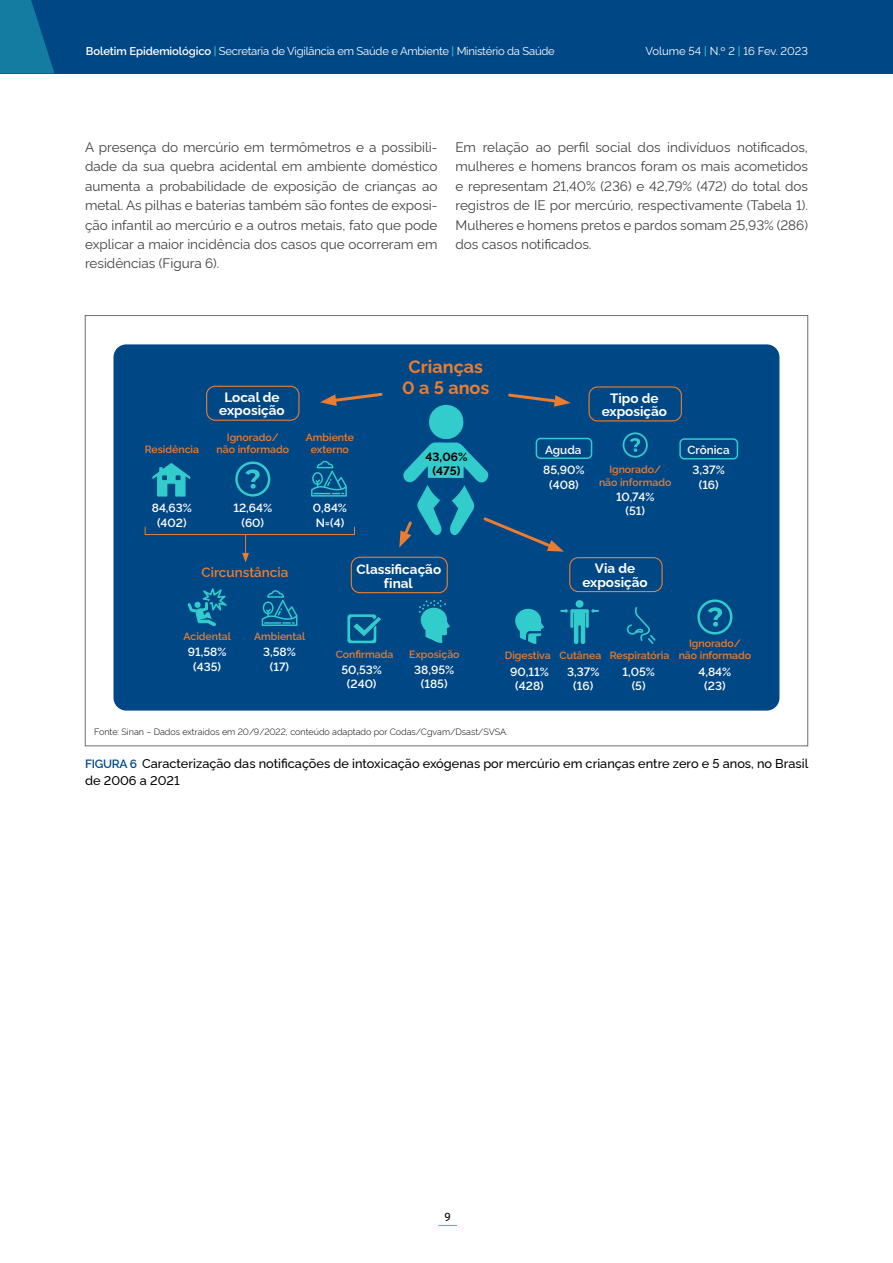
<style>
.page{position:relative;width:893px;height:1263px;background:#fff}
.page>*{position:absolute;margin:0;border:0;box-sizing:border-box;transform-origin:0 0}
.t1{font:700 18px/21px "Rawline";color:#ec7d30;text-align:center}
.t2{font:13.5px/19.5px "Rawline";color:#414042;text-align:justify}
.t3{font:700 13.5px/13.5px "Rawline";color:#fff;text-align:center}
.t4{font:600 13.5px "Rawline";color:#ec7d30}
.t5{font:500 12.75px/16.5px "Rawline";color:#000}
.t6{font:600 12px/14.4px "Rawline";color:#fff;text-align:center}
.t7{font:700 12px/14.4px "Rawline";color:#000;text-align:center}
.t8{font:12px "Fira Sans";color:#000}
.t9{font:600 11.7px "Rawline";color:#fff}
.t10{font:11.25px "Rawline";letter-spacing:-.02em;color:#fff}
.t11{font:11.25px "Rawline";color:#fff}
.t12{font:600 10.5px/12px "Rawline";color:#ec7d30;text-align:center}
.t13{font:300 9px "Rawline";color:#000}
.s1{font-weight:600}
.s2{font-weight:500;color:#3cc}
.s3{font-weight:600;font-size:12px;color:#004885}
</style>
<div class="page">
<div style="left:0;top:0;width:893px;height:74px;background:#004885"></div>
<svg style="left:438px;top:1225px;width:19px;height:1px"></svg>
<svg style="left:0;top:0;width:55px;height:74px"></svg>
<div style="left:113px;top:344px;width:666px;height:367px;background:#004885;border-radius:13px"></div>
<div style="left:206px;top:386px;width:93px;height:35px;border:1px solid #ec7d30;border-radius:9px"></div>
<div style="left:351px;top:557px;width:97px;height:36px;border:1px solid #ec7d30;border-radius:9px"></div>
<div style="left:588px;top:386px;width:94px;height:35px;border:1px solid #ec7d30;border-radius:9px"></div>
<div style="left:536px;top:438px;width:56px;height:21px;border:2px solid #3cc;border-radius:4px"></div>
<div style="left:679px;top:438px;width:59px;height:21px;border:2px solid #3cc;border-radius:4px"></div>
<div style="left:569px;top:557px;width:94px;height:35px;border:1px solid #ec7d30;border-radius:9px"></div>
<svg style="left:152px;top:463px;width:38px;height:34px"></svg>
<svg style="left:245px;top:469px;width:15px;height:20px"></svg>
<div style="left:235px;top:461px;width:35px;height:36px;border:2px solid #3cc;border-radius:50%"></div>
<div style="left:145px;top:526px;width:210px;height:9px;border:1px solid #ec7d30"></div>
<svg style="left:347px;top:614px;width:34px;height:29px"></svg>
<svg style="left:419px;top:600px;width:31px;height:44px"></svg>
<svg style="left:708px;top:607px;width:14px;height:20px"></svg>
<div style="left:697px;top:599px;width:35px;height:35px;border:2px solid #3cc;border-radius:50%"></div>
<svg style="left:515px;top:609px;width:29px;height:35px"></svg>
<div style="left:576px;top:600px;width:8px;height:8px;background:#3cc;border-radius:50%"></div>
<svg style="left:560px;top:609px;width:39px;height:35px"></svg>
<svg style="left:626px;top:607px;width:30px;height:37px"></svg>
<svg style="left:320px;top:392px;width:63px;height:14px"></svg>
<svg style="left:242px;top:535px;width:7px;height:27px"></svg>
<svg style="left:630px;top:438px;width:10px;height:14px"></svg>
<div style="left:623px;top:432px;width:25px;height:26px;border:2px solid #3cc;border-radius:50%"></div>
<svg style="left:399px;top:393px;width:172px;height:159px"></svg>
<svg style="left:311px;top:461px;width:36px;height:36px"></svg>
<svg style="left:262px;top:590px;width:35px;height:36px"></svg>
<svg style="left:187px;top:588px;width:40px;height:38px"></svg>
<p class="t10" style="left:86px;top:42px;width:470px"><span class="s1">Boletim Epidemiológico</span> <span class="s2">|</span> Secretaria de Vigilância em Saúde e Ambiente <span class="s2">|</span> Ministério da Saúde</p>
<p class="t11" style="left:645px;top:43px;width:164px">Volume 54 <span class="s2">|</span> N.º 2 <span class="s2">|</span> 16 Fev. 2023</p>
<p class="t2" style="left:85px;top:136px;width:354px">A presença do mercúrio em termômetros e a possibili&shy;dade da sua quebra acidental em ambiente doméstico aumenta a probabilidade de exposição de crianças ao metal. As pilhas e baterias também são fontes de exposi&shy;ção infantil ao mercúrio e a outros metais, fato que pode explicar a maior incidência dos casos que ocorreram em residências (Figura 6).</p>
<p class="t2" style="left:455px;top:136px;width:354px">Em relação ao perfil social dos indivíduos notificados, mulheres e homens brancos foram os mais acometidos e representam 21,40% (236) e 42,79% (472) do total dos registros de IE por mercúrio, respectivamente (Tabela 1).<br>Mulheres e homens pretos e pardos somam 25,93% (286) dos casos notificados.</p>
<p class="t12" style="left:145px;top:442px;width:56px">Residência</p>
<p class="t6" style="left:152px;top:500px;width:42px">84,63% (402)</p>
<p class="t3" style="left:219px;top:389px;width:67px">Local de exposição</p>
<h1 class="t1" style="left:402px;top:355px;width:89px">Crianças<br>0 a 5 anos</h1>
<p class="t3" style="left:602px;top:390px;width:67px">Tipo de exposição</p>
<p class="t12" style="left:217px;top:430px;width:74px">Ignorado/ não informado</p>
<p class="t12" style="left:306px;top:430px;width:50px">Ambiente externo</p>
<p class="t9" style="left:545px;top:441px;width:38px">Aguda</p>
<p class="t9" style="left:687px;top:441px;width:44px">Crônica</p>
<p class="t7" style="left:425px;top:448px;width:43px">43,06% (475)</p>
<p class="t12" style="left:599px;top:462px;width:74px;line-height:12.6px">Ignorado/ não informado</p>
<p class="t6" style="left:543px;top:462px;width:43px">85,90% (408)</p>
<p class="t6" style="left:693px;top:462px;width:34px">3,37% (16)</p>
<p class="t6" style="left:616px;top:488px;width:40px">10,74%</p>
<p class="t6" style="left:233px;top:500px;width:40px">12,64%</p>
<p class="t6" style="left:625px;top:502px;width:21px">(51)</p>
<p class="t6" style="left:242px;top:514px;width:24px">(60)</p>
<p class="t6" style="left:313px;top:500px;width:36px;text-align:left">0,84%<br>N=(4)</p>
<p class="t4" style="left:201px;top:561px;width:88px">Circunstância</p>
<p class="t12" style="left:184px;top:629px;width:49px">Acidental</p>
<p class="t12" style="left:254px;top:629px;width:53px">Ambiental</p>
<p class="t6" style="left:188px;top:643px;width:40px">91,58% (435)</p>
<p class="t6" style="left:263px;top:643px;width:34px">3,58% (17)</p>
<p class="t3" style="left:357px;top:561px;width:86px">Classificação final</p>
<p class="t3" style="left:582px;top:560px;width:67px">Via de exposição</p>
<p class="t12" style="left:336px;top:647px;width:59px">Confirmada</p>
<p class="t12" style="left:409px;top:647px;width:52px">Exposição</p>
<p class="t12" style="left:505px;top:649px;width:166px">Digestiva Cutânea Respiratória</p>
<p class="t12" style="left:679px;top:637px;width:74px">Ignorado/ não informado</p>
<p class="t6" style="left:341px;top:661px;width:42px">50,53% (240)</p>
<p class="t6" style="left:414px;top:661px;width:42px">38,95% (185)</p>
<p class="t6" style="left:510px;top:663px;width:40px">90,11% (428)</p>
<p class="t6" style="left:567px;top:663px;width:34px">3,37% (16)</p>
<p class="t6" style="left:622px;top:663px;width:34px">1,05% (5)</p>
<p class="t6" style="left:698px;top:663px;width:34px">4,84% (23)</p>
<p class="t13" style="left:94px;top:725px;width:415px">Fonte: Sinan – Dados extraidos em 20/9/2022, conteúdo adaptado por Codas/Cgvam/Dsast/SVSA.</p>
<p class="t5" style="left:85px;top:754px;width:725px"><span class="s3">FIGURA 6</span> Caracterização das notificações de intoxicação exógenas por mercúrio em crianças entre zero e 5 anos, no Brasil de 2006 a 2021</p>
<p class="t8" style="left:444px;top:1207px;width:8px">9</p>
</div>
